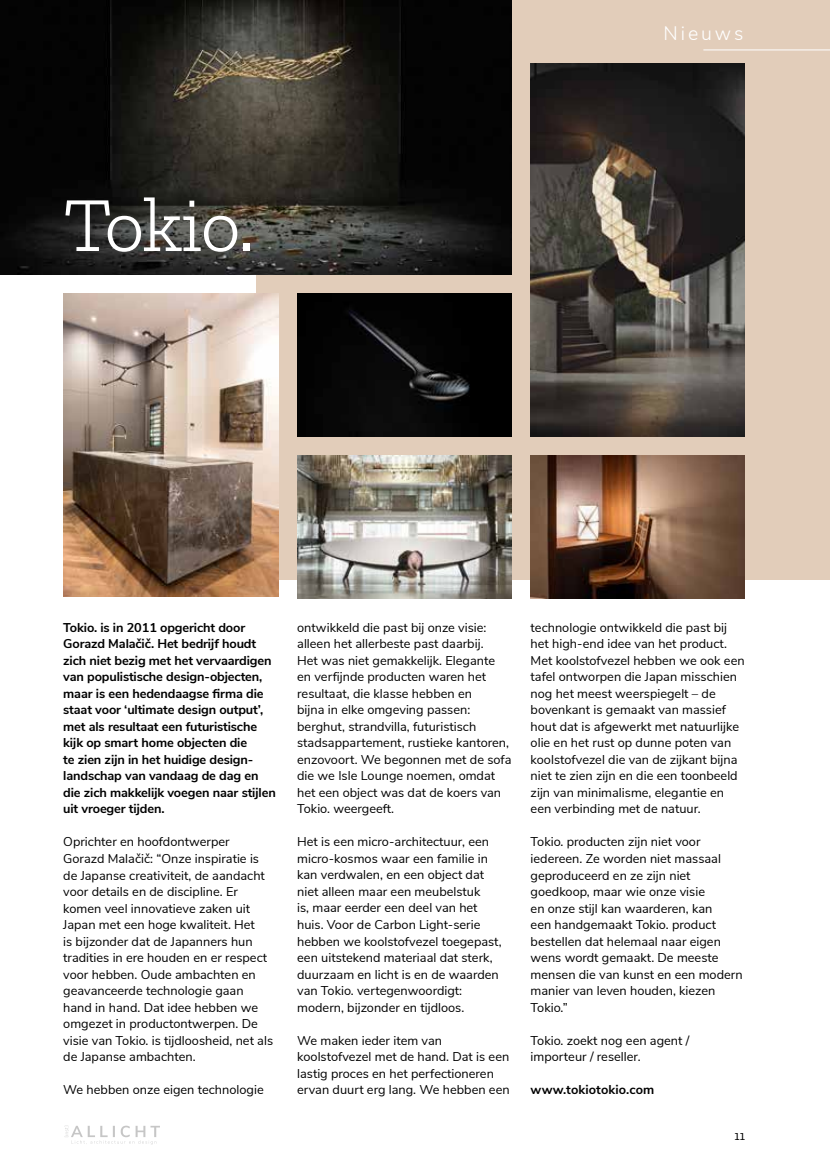
<style>
.page{position:relative;width:830px;height:1170px;background:#fff}
.page>*{position:absolute;margin:0;border:0;box-sizing:border-box;transform-origin:0 0}
.t1{font:300 77.85px "Zilla Slab";letter-spacing:-.02em;color:#fff}
.t2{font:300 19.5px "Nunito Sans";letter-spacing:.15em;color:#fff}
.t3{font:13.5px "Zilla Slab";color:#000}
.t4{font:12.75px/16.5px "Nunito Sans";color:#000}
.t5{font:700 12.75px/16.5px "Nunito Sans";letter-spacing:-.01em;color:#000}
.t6{font:700 12.75px "Nunito Sans";letter-spacing:.01em;color:#000}
</style>
<div class="page">
<div style="left:256px;top:0;width:573px;height:579px;background:#e2cdba"></div>
<hr style="left:703px;top:50px;width:126px;height:1px;background:#fff">
<img style="left:297px;top:294px;width:214px;height:142px">
<img style="left:64px;top:294px;width:214px;height:302px">
<img style="left:297px;top:456px;width:214px;height:142px">
<img style="left:530px;top:456px;width:214px;height:142px">
<img style="left:530px;top:64px;width:214px;height:372px">
<img style="left:1px;top:0;width:510px;height:275px">
<svg style="left:65px;top:1125px;width:95px;height:19px"></svg>
<h1 class="t1" style="left:64px;top:182px;width:192px">Tokio.</h1>
<h2 class="t2" style="left:663px;top:19px;width:81px">Nieuws</h2>
<p class="t5" style="left:63px;top:618px;width:214px">Tokio. is in 2011 opgericht door Gorazd Malačič. Het bedrijf houdt zich niet bezig met het vervaardigen van populistische design-objecten, maar is een hedendaagse firma die staat voor ‘ultimate design output’, met als resultaat een futuristische kijk op smart home objecten die<br>te zien zijn in het huidige design&shy;landschap van vandaag de dag en die zich makkelijk voegen naar stijlen uit vroeger tijden.</p>
<p class="t4" style="left:63px;top:833px;width:211px">Oprichter en hoofdontwerper Gorazd Malačič: “Onze inspiratie is de Japanse creativiteit, de aandacht voor details en de discipline. Er komen veel innovatieve zaken uit Japan met een hoge kwaliteit. Het<br>is bijzonder dat de Japanners hun tradities in ere houden en er respect voor hebben. Oude ambachten en geavanceerde technologie gaan hand in hand. Dat idee hebben we omgezet in productontwerpen. De visie van Tokio. is tijdloosheid, net als de Japanse ambachten.</p>
<p class="t4" style="left:63px;top:1080px;width:202px">We hebben onze eigen technologie</p>
<p class="t4" style="left:297px;top:618px;width:215px">ontwikkeld die past bij onze visie: alleen het allerbeste past daarbij.<br>Het was niet gemakkelijk. Elegante en verfijnde producten waren het resultaat, die klasse hebben en<br>bijna in elke omgeving passen: berghut, strandvilla, futuristisch stadsappartement, rustieke kantoren, enzovoort. We begonnen met de sofa die we Isle Lounge noemen, omdat het een object was dat de koers van Tokio. weergeeft.</p>
<p class="t4" style="left:297px;top:832px;width:206px">Het is een micro-architectuur, een micro-kosmos waar een familie in kan verdwalen, en een object dat niet alleen maar een meubelstuk<br>is, maar eerder een deel van het huis. Voor de Carbon Light-serie hebben we koolstofvezel toegepast, een uitstekend materiaal dat sterk, duurzaam en licht is en de waarden van Tokio. vertegenwoordigt: modern, bijzonder en tijdloos.</p>
<p class="t4" style="left:297px;top:1030px;width:214px">We maken ieder item van koolstofvezel met de hand. Dat is een lastig proces en het perfectioneren ervan duurt erg lang. We hebben een</p>
<p class="t4" style="left:530px;top:618px;width:215px">technologie ontwikkeld die past bij het high-end idee van het product.<br>Met koolstofvezel hebben we ook een tafel ontworpen die Japan misschien nog het meest weerspiegelt – de bovenkant is gemaakt van massief hout dat is afgewerkt met natuurlijke olie en het rust op dunne poten van koolstofvezel die van de zijkant bijna niet te zien zijn en die een toonbeeld zijn van minimalisme, elegantie en een verbinding met de natuur.</p>
<p class="t4" style="left:530px;top:833px;width:213px">Tokio. producten zijn niet voor iedereen. Ze worden niet massaal geproduceerd en ze zijn niet goedkoop, maar wie onze visie<br>en onze stijl kan waarderen, kan<br>een handgemaakt Tokio. product bestellen dat helemaal naar eigen wens wordt gemaakt. De meeste mensen die van kunst en een modern manier van leven houden, kiezen<br>Tokio.”</p>
<p class="t4" style="left:530px;top:1030px;width:160px">Tokio. zoekt nog een agent / importeur / reseller.</p>
<p class="t6" style="left:530px;top:1080px;width:125px">www.tokiotokio.com</p>
<p class="t3" style="left:734px;top:1128px;width:12px">11</p>
</div>
